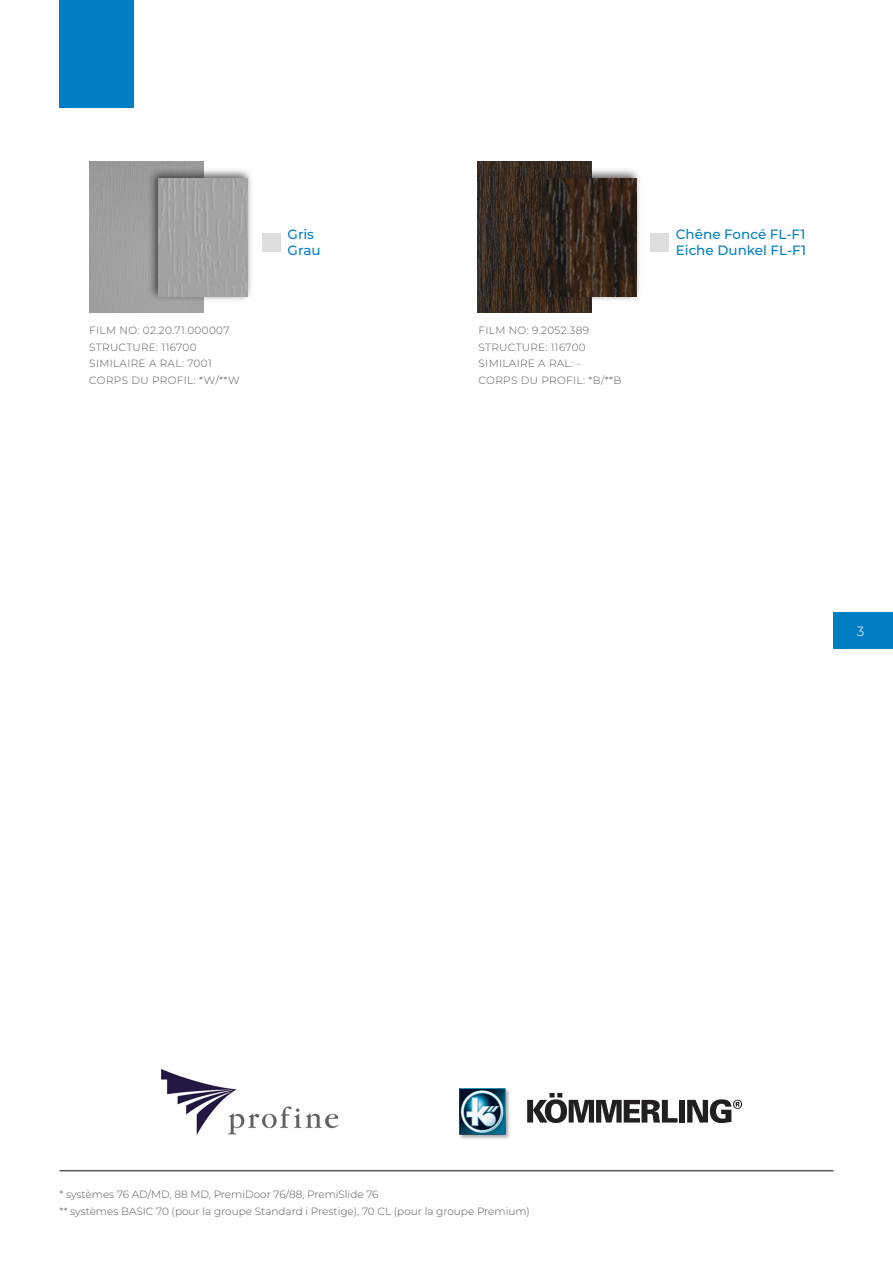
<style>
.page{position:relative;width:893px;height:1263px;background:#fff}
.page>*{position:absolute;margin:0;border:0;box-sizing:border-box;transform-origin:0 0}
.t1{font:500 13.5px "Montserrat";color:#007ec5}
.t2{font:13.5px "Montserrat";color:#dcdddf}
.t3{font:300 10.5px/16.5px "Montserrat";letter-spacing:.015em;color:#57585a}
</style>
<div class="page">
<div style="left:833px;top:612px;width:60px;height:36px;background:#007ec5"></div>
<hr style="left:60px;top:1170px;width:773px;height:1px;background:#57585a">
<div style="left:60px;top:0;width:74px;height:108px;background:#007ec5"></div>
<div style="left:262px;top:233px;width:18px;height:18px;background:#dcdddf"></div>
<div style="left:89px;top:162px;width:114px;height:150px;background:#9ea09f"></div>
<div style="left:148px;top:167px;width:105px;height:135px;background:#231f20;opacity:.75"></div>
<img style="left:159px;top:179px;width:89px;height:118px">
<div style="left:650px;top:233px;width:18px;height:18px;background:#dcdddf"></div>
<img style="left:477px;top:162px;width:114px;height:150px">
<div style="left:536px;top:167px;width:106px;height:135px;background:#231f20;opacity:.75"></div>
<img style="left:547px;top:179px;width:89px;height:118px">
<img style="left:161px;top:1069px;width:176px;height:65px">
<svg style="left:527px;top:1093px;width:150px;height:30px"></svg>
<div style="left:679px;top:1100px;width:6px;height:22px;background:#231f20"></div>
<svg style="left:687px;top:1099px;width:55px;height:24px"></svg>
<img style="left:459px;top:1088px;width:51px;height:51px">
<p class="t3" style="left:89px;top:322px;width:142px">FILM NO: 02.20.71.000007</p>
<p class="t3" style="left:89px;top:338px;width:109px">STRUCTURE: 116700</p>
<p class="t3" style="left:89px;top:355px;width:124px">SIMILAIRE A RAL: 7001</p>
<p class="t3" style="left:89px;top:371px;width:152px">CORPS DU PROFIL: *W/**W</p>
<p class="t1" style="left:288px;top:224px;width:28px">Gris</p>
<p class="t1" style="left:288px;top:241px;width:35px">Grau</p>
<p class="t3" style="left:479px;top:322px;width:112px">FILM NO: 9.2052.389</p>
<p class="t3" style="left:479px;top:338px;width:109px">STRUCTURE: 116700</p>
<p class="t3" style="left:479px;top:355px;width:104px">SIMILAIRE A RAL: -</p>
<p class="t3" style="left:479px;top:371px;width:144px">CORPS DU PROFIL: *B/**B</p>
<p class="t1" style="left:676px;top:224px;width:131px">Chêne Foncé FL-F1</p>
<p class="t1" style="left:676px;top:241px;width:132px">Eiche Dunkel FL-F1</p>
<p class="t2" style="left:857px;top:622px;width:9px">3</p>
<p class="t3" style="left:60px;top:1186px;width:472px">* systèmes 76 AD/MD, 88 MD, PremiDoor 76/88, PremiSlide 76<br>** systèmes BASIC 70 (pour la groupe Standard i Prestige), 70 CL (pour la groupe Premium)</p>
</div>
